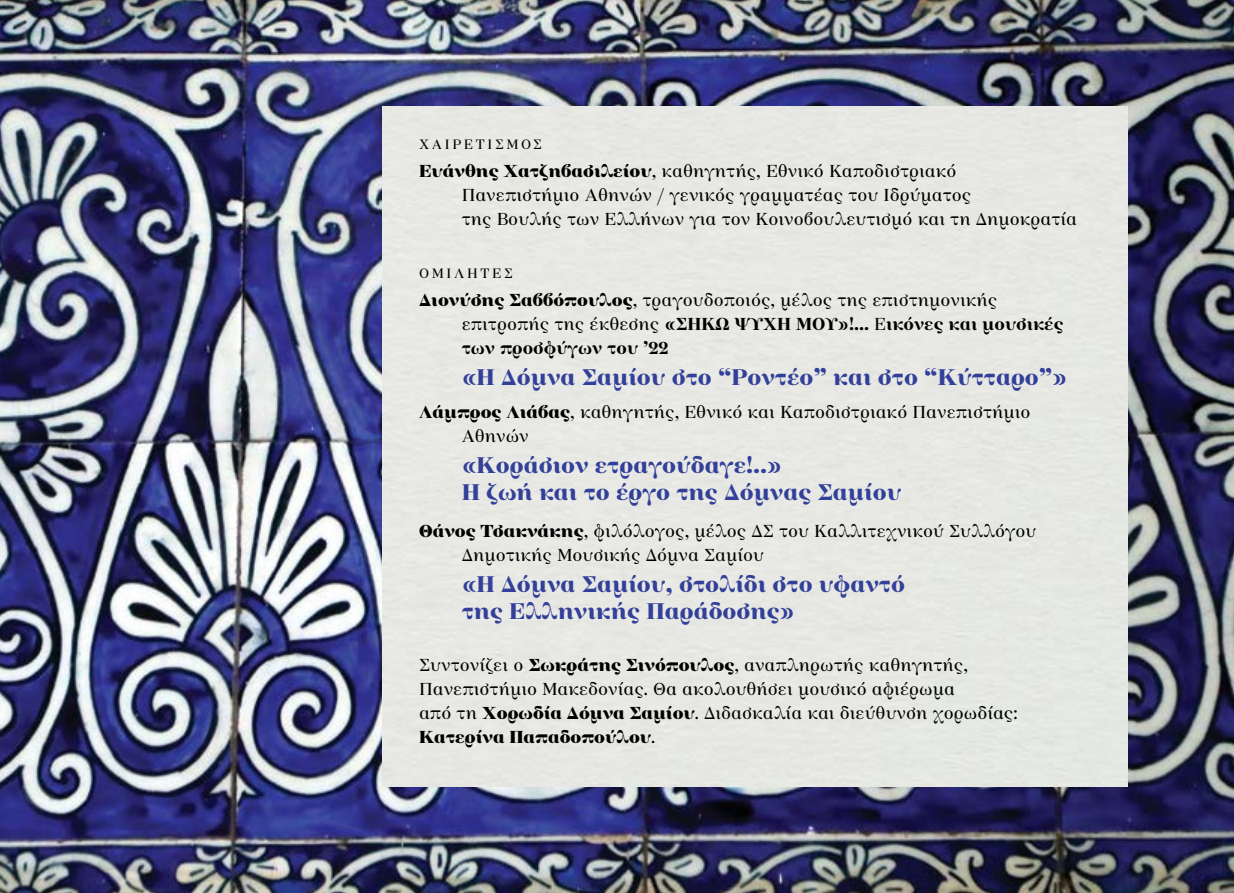
<style>
.page{position:relative;width:1234px;height:893px;background:#fff}
.page>*{position:absolute;margin:0;border:0;box-sizing:border-box;transform-origin:0 0}
.t1{font:800 22.5px/27px "GFS Georgiou";color:#32409a}
.t2{font:17.25px/24px "GFS Georgiou";color:#000}
.t3{font:700 17.25px "GFS Georgiou";color:#000}
.t4{font:13.5px "GFS Georgiou";letter-spacing:.2em;color:#000}
.s1{font-weight:900}
.s2{font-weight:700}
.s3{font-weight:400}
</style>
<div class="page">
<img style="left:0;top:0;width:1233px;height:893px">
<div style="left:383px;top:106px;width:744px;height:681px;background:#e7e8e3"></div>
<p class="t4" style="left:419px;top:134px;width:124px">ΧΑΙΡΕΤΙΣΜΟΣ</p>
<p class="t2" style="left:461px;top:158px;width:617px;text-indent:-43px"><span class="s1">Ευάνθης Χατζηβασιλείου</span>, καθηγητής, Εθνικό Καποδιστριακό<br>Πανεπιστήμιο Αθηνών / γενικός γραμματέας του Ιδρύματος<br>της Βουλής των Ελλήνων για τον Κοινοβουλευτισμό και τη Δημοκρατία</p>
<p class="t4" style="left:419px;top:262px;width:95px">ΟΜΙΛΗΤΕΣ</p>
<p class="t2" style="left:461px;top:286px;width:537px;text-indent:-43px"><span class="s1">Διονύσης Σαββόπουλος</span>, τραγουδοποιός, μέλος της επιστημονικής επιτροπής της έκθεσης <span class="s2">«ΣΗΚΩ ΨΥΧΗ</span></p>
<p class="t3" style="left:795px;top:310px;width:269px">ΜΟΥ»!... <span class="s3">Ε</span>ικόνες και μουσικές</p>
<p class="t3" style="left:461px;top:334px;width:208px">των προσφύγων του ’22</p>
<h1 class="t1" style="left:461px;top:362px;width:607px">«Η Δόμνα Σαμίου στο “Ροντέο” και στο “Κύτταρο”»</h1>
<p class="t2" style="left:461px;top:398px;width:570px;text-indent:-43px"><span class="s1">Λάμπρος Λιάβας</span>, καθηγητής, Εθνικό και Καποδιστριακό Πανεπιστήμιο<br>Αθηνών</p>
<h1 class="t1" style="left:461px;top:450px;width:441px">«Κοράσιον ετραγούδαγε!..»<br>Η ζωή και το έργο της Δόμνας Σαμίου</h1>
<p class="t2" style="left:461px;top:517px;width:576px;text-indent:-43px"><span class="s1">Θάνος Τσακνάκης</span>, φιλόλογος, μέλος ΔΣ του Καλλιτεχνικού Συλλόγου<br>Δημοτικής Μουσικής Δόμνα Σαμίου</p>
<h1 class="t1" style="left:461px;top:569px;width:445px">«H Δόμνα Σαμίου, στολίδι στο υφαντό της Ελληνικής Παράδοσης»</h1>
<p class="t2" style="left:419px;top:652px;width:600px">Συντονίζει ο <span class="s1">Σωκράτης Σινόπουλος</span>, αναπληρωτής καθηγητής, Πανεπιστήμιο Μακεδονίας. Θα ακολουθήσει μουσικό αφιέρωμα<br>από τη <span class="s1">Χορωδία Δόμνα Σαμίου</span>. Διδασκαλία και διεύθυνση χορωδίας:<br><span class="s1">Κατερίνα Παπαδοπούλου</span>.</p>
</div>
